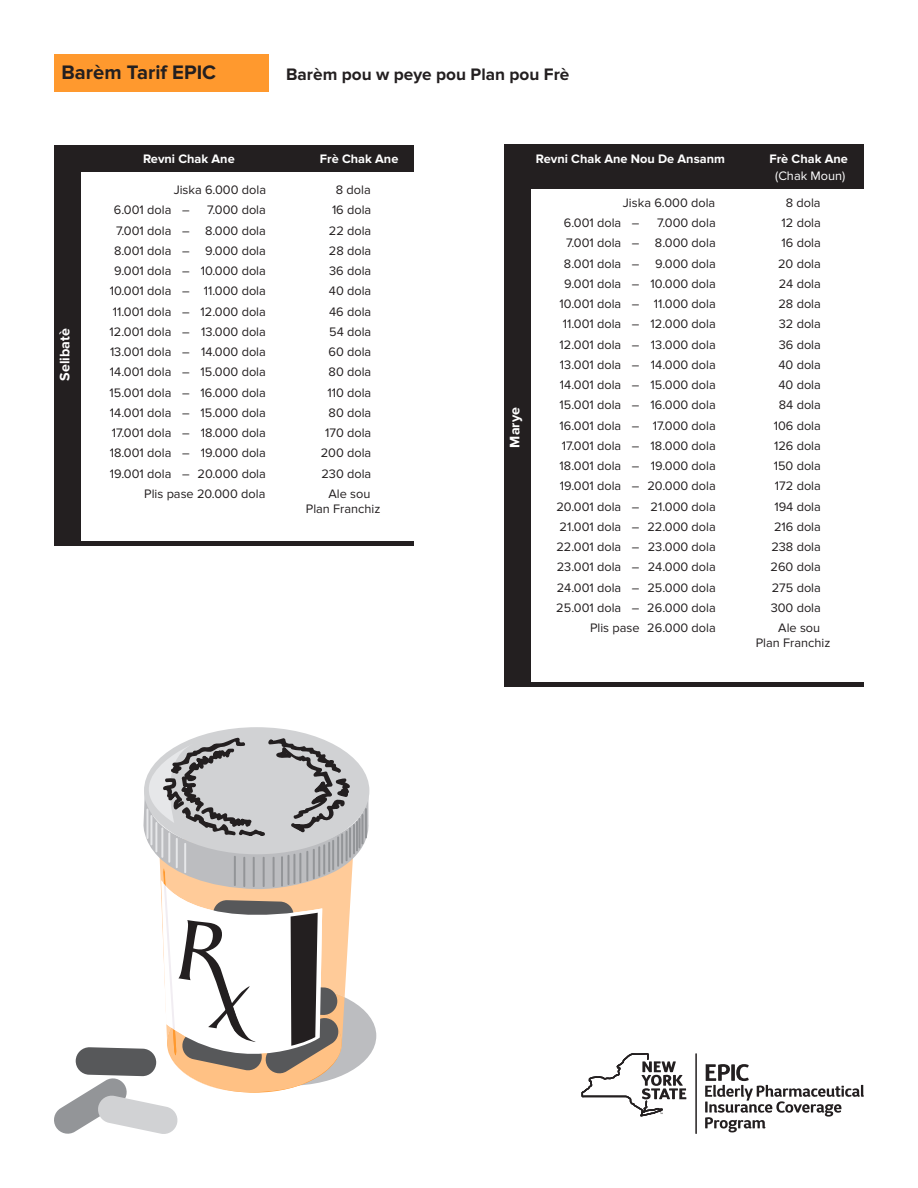
<style>
.page{position:relative;width:918px;height:1188px;background:#fff}
.page>*{position:absolute;margin:0;border:0;box-sizing:border-box;transform-origin:0 0}
.t1{font:700 20.25px "Proxima Nova";color:#231f20}
.t2{font:700 17.25px "Proxima Nova";color:#231f20}
.t3{font:700 14.25px "Proxima Nova";color:#fff}
.t4{font:12.75px/15px "Proxima Nova";color:#231f20}
.t5{font:700 12.75px "Proxima Nova";color:#fff}
.t6{font:12.75px "Proxima Nova";color:#fff}
</style>
<div class="page">
<div style="left:54px;top:54px;width:215px;height:38px;background:#ff992e"></div>
<div style="left:504px;top:144px;width:360px;height:45px;background:#231f20"></div>
<div style="left:504px;top:145px;width:27px;height:542px;background:#231f20"></div>
<hr style="left:504px;top:683px;width:360px;height:4px;background:#231f20">
<div style="left:54px;top:145px;width:360px;height:27px;background:#231f20"></div>
<div style="left:54px;top:146px;width:27px;height:400px;background:#231f20"></div>
<div style="left:54px;top:541px;width:360px;height:5px;background:#231f20"></div>
<hr style="left:695px;top:1053px;width:2px;height:81px;background:#231f20">
<svg style="left:581px;top:1053px;width:105px;height:63px"></svg>
<svg style="left:705px;top:1064px;width:159px;height:68px"></svg>
<div style="left:144px;top:727px;width:225px;height:127px;background:#d1d2d4;border-radius:50%"></div>
<svg style="left:54px;top:738px;width:317px;height:396px"></svg>
<h1 class="t1" style="left:62px;top:61px;width:156px">Barèm Tarif EPIC</h1>
<h2 class="t2" style="left:286px;top:64px;width:285px">Barèm pou w peye pou Plan pou Frè</h2>
<p class="t3" style="left:57px;top:381px;width:54px;rotate:-90deg">Selibatè</p>
<p class="t5" style="left:143px;top:152px;width:93px">Revni Chak Ane</p>
<p class="t5" style="left:320px;top:152px;width:80px">Frè Chak Ane</p>
<p class="t4" style="left:174px;top:183px;width:94px">Jiska 6.000 dola</p>
<p class="t4" style="left:336px;top:183px;width:36px">8 dola</p>
<p class="t4" style="left:114px;top:203px;width:77px">6.001 dola –</p>
<p class="t4" style="left:207px;top:203px;width:60px">7.000 dola</p>
<p class="t4" style="left:332px;top:203px;width:41px">16 dola</p>
<p class="t4" style="left:116px;top:223px;width:151px">7.001 dola – 8.000 dola</p>
<p class="t4" style="left:329px;top:223px;width:44px">22 dola</p>
<p class="t4" style="left:114px;top:243px;width:153px">8.001 dola – 9.000 dola</p>
<p class="t4" style="left:329px;top:243px;width:44px">28 dola</p>
<p class="t4" style="left:114px;top:264px;width:153px">9.001 dola – 10.000 dola</p>
<p class="t4" style="left:329px;top:264px;width:44px">36 dola</p>
<p class="t4" style="left:110px;top:284px;width:158px">10.001 dola – 11.000 dola</p>
<p class="t4" style="left:329px;top:284px;width:44px">40 dola</p>
<p class="t4" style="left:113px;top:304px;width:155px">11.001 dola – 12.000 dola</p>
<p class="t4" style="left:329px;top:304px;width:44px">46 dola</p>
<p class="t4" style="left:110px;top:324px;width:158px">12.001 dola – 13.000 dola</p>
<p class="t4" style="left:329px;top:324px;width:44px">54 dola</p>
<p class="t4" style="left:110px;top:345px;width:157px">13.001 dola – 14.000 dola</p>
<p class="t4" style="left:329px;top:345px;width:44px">60 dola</p>
<p class="t4" style="left:110px;top:365px;width:157px">14.001 dola – 15.000 dola</p>
<p class="t4" style="left:329px;top:365px;width:44px">80 dola</p>
<p class="t4" style="left:110px;top:385px;width:158px">15.001 dola – 16.000 dola</p>
<p class="t4" style="left:327px;top:385px;width:45px">110 dola</p>
<p class="t4" style="left:110px;top:405px;width:157px">14.001 dola – 15.000 dola</p>
<p class="t4" style="left:329px;top:405px;width:44px">80 dola</p>
<p class="t4" style="left:112px;top:426px;width:156px">17.001 dola – 18.000 dola</p>
<p class="t4" style="left:325px;top:426px;width:48px">170 dola</p>
<p class="t4" style="left:110px;top:446px;width:158px">18.001 dola – 19.000 dola</p>
<p class="t4" style="left:321px;top:446px;width:52px">200 dola</p>
<p class="t4" style="left:110px;top:466px;width:157px">19.001 dola – 20.000 dola</p>
<p class="t4" style="left:321px;top:466px;width:51px">230 dola</p>
<p class="t4" style="left:144px;top:486px;width:123px">Plis pase 20.000 dola</p>
<p class="t4" style="left:306px;top:486px;width:76px;text-indent:23px">Ale sou<br>Plan Franchiz</p>
<p class="t3" style="left:507px;top:448px;width:42px;rotate:-90deg">Marye</p>
<p class="t5" style="left:536px;top:152px;width:190px">Revni Chak Ane Nou De Ansanm</p>
<p class="t5" style="left:769px;top:152px;width:80px">Frè Chak Ane</p>
<p class="t6" style="left:775px;top:168px;width:72px">(Chak Moun)</p>
<p class="t4" style="left:623px;top:195px;width:94px">Jiska 6.000 dola</p>
<p class="t4" style="left:786px;top:195px;width:36px">8 dola</p>
<p class="t4" style="left:564px;top:216px;width:77px">6.001 dola –</p>
<p class="t4" style="left:657px;top:216px;width:60px">7.000 dola</p>
<p class="t4" style="left:782px;top:216px;width:41px">12 dola</p>
<p class="t4" style="left:566px;top:236px;width:151px">7.001 dola – 8.000 dola</p>
<p class="t4" style="left:782px;top:236px;width:41px">16 dola</p>
<p class="t4" style="left:564px;top:256px;width:153px">8.001 dola – 9.000 dola</p>
<p class="t4" style="left:778px;top:256px;width:44px">20 dola</p>
<p class="t4" style="left:564px;top:276px;width:153px">9.001 dola – 10.000 dola</p>
<p class="t4" style="left:779px;top:276px;width:44px">24 dola</p>
<p class="t4" style="left:560px;top:297px;width:158px">10.001 dola – 11.000 dola</p>
<p class="t4" style="left:778px;top:297px;width:44px">28 dola</p>
<p class="t4" style="left:563px;top:317px;width:155px">11.001 dola – 12.000 dola</p>
<p class="t4" style="left:779px;top:317px;width:44px">32 dola</p>
<p class="t4" style="left:560px;top:337px;width:158px">12.001 dola – 13.000 dola</p>
<p class="t4" style="left:779px;top:337px;width:44px">36 dola</p>
<p class="t4" style="left:560px;top:357px;width:157px">13.001 dola – 14.000 dola</p>
<p class="t4" style="left:778px;top:357px;width:44px">40 dola</p>
<p class="t4" style="left:560px;top:378px;width:157px">14.001 dola – 15.000 dola</p>
<p class="t4" style="left:778px;top:378px;width:44px">40 dola</p>
<p class="t4" style="left:559px;top:398px;width:158px">15.001 dola – 16.000 dola</p>
<p class="t4" style="left:779px;top:398px;width:44px">84 dola</p>
<p class="t4" style="left:559px;top:418px;width:158px">16.001 dola – 17.000 dola</p>
<p class="t4" style="left:774px;top:418px;width:49px">106 dola</p>
<p class="t4" style="left:562px;top:438px;width:156px">17.001 dola – 18.000 dola</p>
<p class="t4" style="left:774px;top:438px;width:48px">126 dola</p>
<p class="t4" style="left:560px;top:459px;width:158px">18.001 dola – 19.000 dola</p>
<p class="t4" style="left:774px;top:459px;width:49px">150 dola</p>
<p class="t4" style="left:560px;top:479px;width:157px">19.001 dola – 20.000 dola</p>
<p class="t4" style="left:775px;top:479px;width:47px">172 dola</p>
<p class="t4" style="left:556px;top:499px;width:161px">20.001 dola – 21.000 dola</p>
<p class="t4" style="left:774px;top:499px;width:48px">194 dola</p>
<p class="t4" style="left:560px;top:519px;width:158px">21.001 dola – 22.000 dola</p>
<p class="t4" style="left:774px;top:519px;width:48px">216 dola</p>
<p class="t4" style="left:556px;top:540px;width:161px">22.001 dola – 23.000 dola</p>
<p class="t4" style="left:771px;top:540px;width:51px">238 dola</p>
<p class="t4" style="left:557px;top:560px;width:161px">23.001 dola – 24.000 dola</p>
<p class="t4" style="left:771px;top:560px;width:52px">260 dola</p>
<p class="t4" style="left:557px;top:580px;width:161px">24.001 dola – 25.000 dola</p>
<p class="t4" style="left:772px;top:580px;width:51px">275 dola</p>
<p class="t4" style="left:556px;top:600px;width:161px">25.001 dola – 26.000 dola</p>
<p class="t4" style="left:771px;top:600px;width:52px">300 dola</p>
<p class="t4" style="left:590px;top:620px;width:127px">Plis pase 26.000 dola</p>
<p class="t4" style="left:756px;top:620px;width:76px;text-indent:23px">Ale sou<br>Plan Franchiz</p>
</div>
